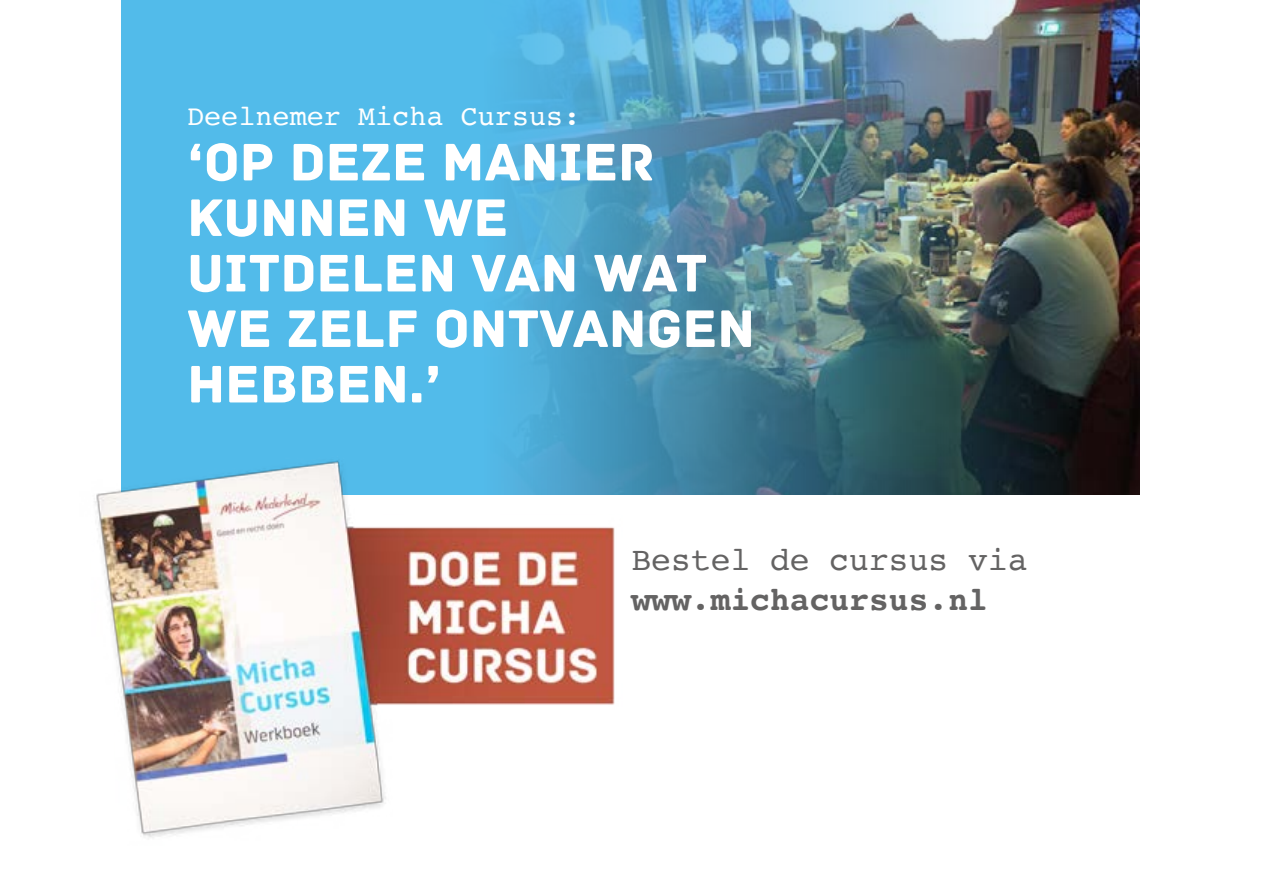
<style>
.page{position:relative;width:1263px;height:893px;background:#fff}
.page>*{position:absolute;margin:0;border:0;box-sizing:border-box;transform-origin:0 0}
.t1{font:55.5px/55.5px "Archive";color:#fff}
.t2{font:700 33px "Courier";color:#646363}
.t3{font:33px "Courier";color:#646363}
.t4{font:28.5px "Courier";color:#fff}
</style>
<div class="page">
<div style="left:121px;top:0;width:1019px;height:494px;background:#52bbea"></div>
<img style="left:508px;top:0;width:632px;height:494px">
<img style="left:95px;top:444px;width:550px;height:394px">
<p class="t4" style="left:187px;top:94px;width:395px">Deelnemer Micha Cursus:</p>
<p class="t1" style="left:187px;top:135px;width:569px">‘OP DEZE MANIER<br>KUNNEN WE<br>UITDELEN VAN WAT<br>WE ZELF ONTVANGEN<br>HEBBEN.’</p>
<p class="t3" style="left:631px;top:534px;width:397px">Bestel de cursus via</p>
<p class="t2" style="left:631px;top:573px;width:358px">www.michacursus.nl</p>
</div>
